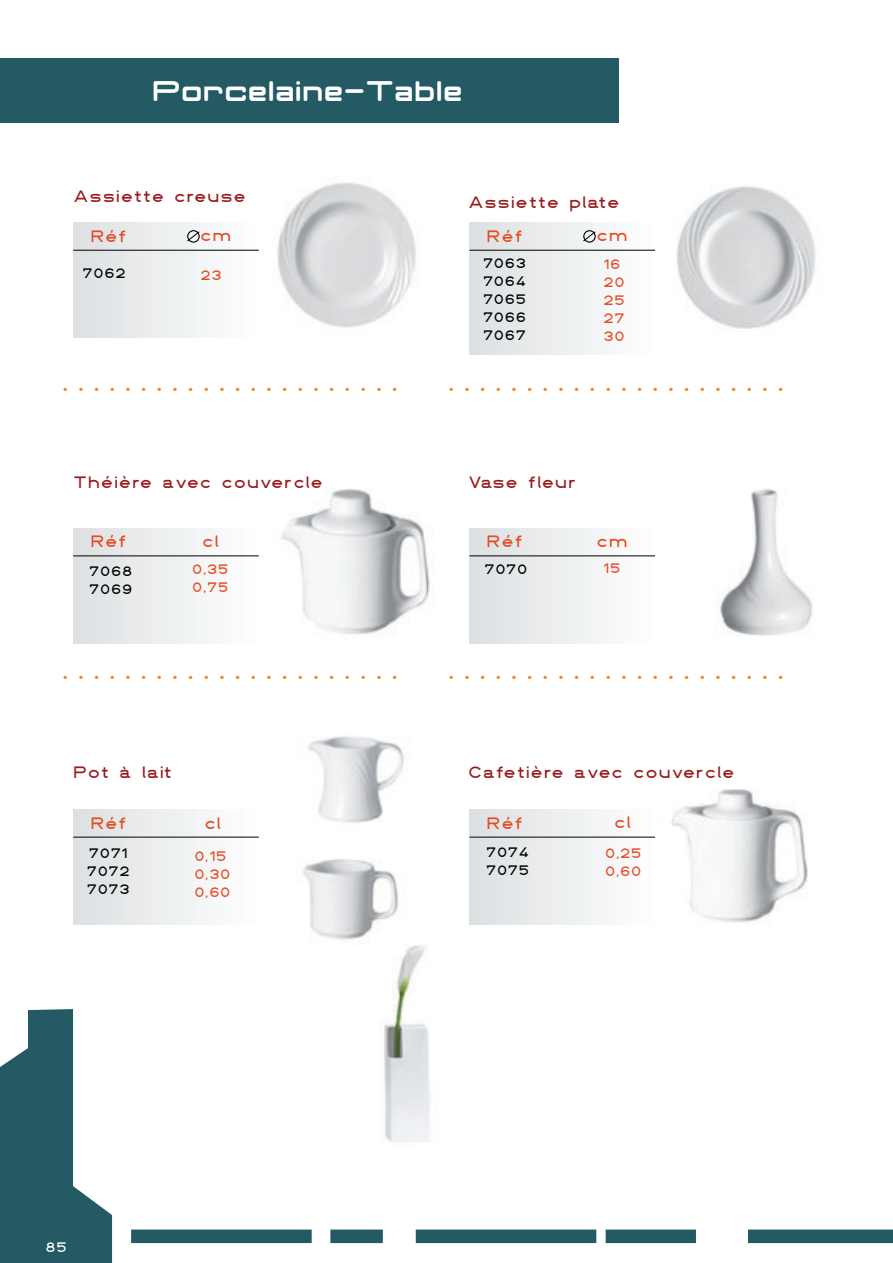
<style>
.page{position:relative;width:893px;height:1263px;background:#fff}
.page>*{position:absolute;margin:0;border:0;box-sizing:border-box;transform-origin:0 0}
.t1{font:300 40.5px "Arista 2.0";color:#f38223}
.t2{font:37.05px "Classic Robot";color:#fff}
.t3{font:18px "DIN1451 fette Breitschrift 1936";color:#981b1f}
.t4{font:18px "DIN1451 fette Breitschrift 1936";color:#e64b24}
.t5{font:15px/18px "DIN1451 fette Breitschrift 1936";color:#000}
.t6{font:15px/18px "DIN1451 fette Breitschrift 1936";color:#e64b24}
.t7{font:15px "DIN1451 fette Breitschrift 1936";color:#e34c25}
.t8{font:15px "DIN1451 fette Breitschrift 1936";color:#fff}
</style>
<div class="page">
<img style="left:307px;top:736px;width:97px;height:87px">
<img style="left:302px;top:858px;width:97px;height:75px">
<img style="left:655px;top:789px;width:153px;height:134px">
<img style="left:281px;top:488px;width:149px;height:146px">
<img style="left:655px;top:186px;width:161px;height:143px">
<img style="left:277px;top:182px;width:139px;height:146px">
<img style="left:720px;top:488px;width:93px;height:148px">
<div style="left:73px;top:223px;width:186px;height:115px;background:linear-gradient(to right,#dcdfe1,#fcfdfd)"></div>
<hr style="left:73px;top:250px;width:186px;height:1px;background:#000">
<div style="left:73px;top:529px;width:186px;height:114px;background:linear-gradient(to right,#dbdee0,#fbfcfb)"></div>
<hr style="left:73px;top:556px;width:186px;height:1px;background:#000">
<div style="left:469px;top:529px;width:186px;height:114px;background:linear-gradient(to right,#dadee0,#fbfcfb)"></div>
<hr style="left:469px;top:556px;width:186px;height:1px;background:#000">
<div style="left:73px;top:810px;width:186px;height:115px;background:linear-gradient(to right,#dcdfe1,#fcfdfd)"></div>
<hr style="left:73px;top:837px;width:186px;height:1px;background:#000">
<div style="left:469px;top:810px;width:186px;height:115px;background:linear-gradient(to right,#dbdee1,#fcfdfd)"></div>
<hr style="left:469px;top:837px;width:186px;height:1px;background:#000">
<div style="left:469px;top:223px;width:186px;height:132px;background:linear-gradient(to right,#dcdfe1,#fcfdfd)"></div>
<hr style="left:469px;top:250px;width:186px;height:1px;background:#000">
<img style="left:317px;top:933px;width:113px;height:209px">
<div style="left:583px;top:230px;width:12px;height:13px;border:1px solid #000;border-radius:50%"></div>
<svg style="left:582px;top:231px;width:14px;height:11px"></svg>
<div style="left:187px;top:230px;width:13px;height:13px;border:1px solid #000;border-radius:50%"></div>
<svg style="left:186px;top:231px;width:14px;height:11px"></svg>
<svg style="left:0;top:1009px;width:112px;height:254px"></svg>
<svg style="left:131px;top:1230px;width:761px;height:13px;background:#43727a"></svg>
<div style="left:0;top:58px;width:618px;height:64px;background:#235a63"></div>
<p class="t2" style="left:154px;top:70px;width:312px">Porcelaine-Table</p>
<p class="t3" style="left:73px;top:185px;width:175px">Assiette creuse</p>
<p class="t4" style="left:90px;top:224px;width:38px">Réf</p>
<p class="t4" style="left:200px;top:224px;width:33px">cm</p>
<p class="t5" style="left:82px;top:263px;width:45px">7062</p>
<p class="t7" style="left:200px;top:265px;width:23px">23</p>
<p class="t3" style="left:467px;top:191px;width:154px">Assiette plate</p>
<p class="t4" style="left:486px;top:224px;width:38px">Réf</p>
<p class="t4" style="left:596px;top:224px;width:33px">cm</p>
<p class="t5" style="left:482px;top:253px;width:45px;text-align:justify">7063<br>7064<br>7065<br>7066<br>7067</p>
<p class="t6" style="left:603px;top:254px;width:23px">16<br>20<br>25<br>27<br>30</p>
<p class="t1" style="left:63px;top:350px;width:336px">. . . . . . . . . . . . . . . . . . . . . .</p>
<p class="t1" style="left:449px;top:350px;width:336px">. . . . . . . . . . . . . . . . . . . . . .</p>
<p class="t3" style="left:73px;top:471px;width:252px">Théière avec couvercle</p>
<p class="t3" style="left:467px;top:471px;width:110px">Vase fleur</p>
<p class="t4" style="left:202px;top:529px;width:19px">cl</p>
<p class="t4" style="left:90px;top:530px;width:38px">Réf</p>
<p class="t4" style="left:486px;top:530px;width:38px">Réf</p>
<p class="t4" style="left:596px;top:530px;width:33px">cm</p>
<p class="t6" style="left:192px;top:559px;width:38px">0,35<br>0,75</p>
<p class="t6" style="left:603px;top:559px;width:19px">15</p>
<p class="t5" style="left:89px;top:561px;width:45px">7068</p>
<p class="t5" style="left:484px;top:559px;width:45px">7070</p>
<p class="t5" style="left:89px;top:579px;width:45px">7069</p>
<p class="t1" style="left:63px;top:637px;width:336px">. . . . . . . . . . . . . . . . . . . . . .</p>
<p class="t1" style="left:449px;top:637px;width:336px">. . . . . . . . . . . . . . . . . . . . . .</p>
<p class="t3" style="left:73px;top:761px;width:101px">Pot à lait</p>
<p class="t3" style="left:467px;top:761px;width:269px">Cafetière avec couvercle</p>
<p class="t4" style="left:90px;top:811px;width:38px">Réf</p>
<p class="t4" style="left:486px;top:811px;width:38px">Réf</p>
<p class="t4" style="left:204px;top:812px;width:19px">cl</p>
<p class="t6" style="left:194px;top:847px;width:38px">0,15<br>0,30<br>0,60</p>
<p class="t5" style="left:86px;top:843px;width:45px">7071<br>7072<br>7073</p>
<p class="t5" style="left:485px;top:843px;width:45px">7074<br>7075</p>
<p class="t4" style="left:613px;top:811px;width:19px">cl</p>
<p class="t6" style="left:605px;top:844px;width:38px">0,25<br>0,60</p>
<p class="t8" style="left:45px;top:1237px;width:23px">85</p>
</div>
